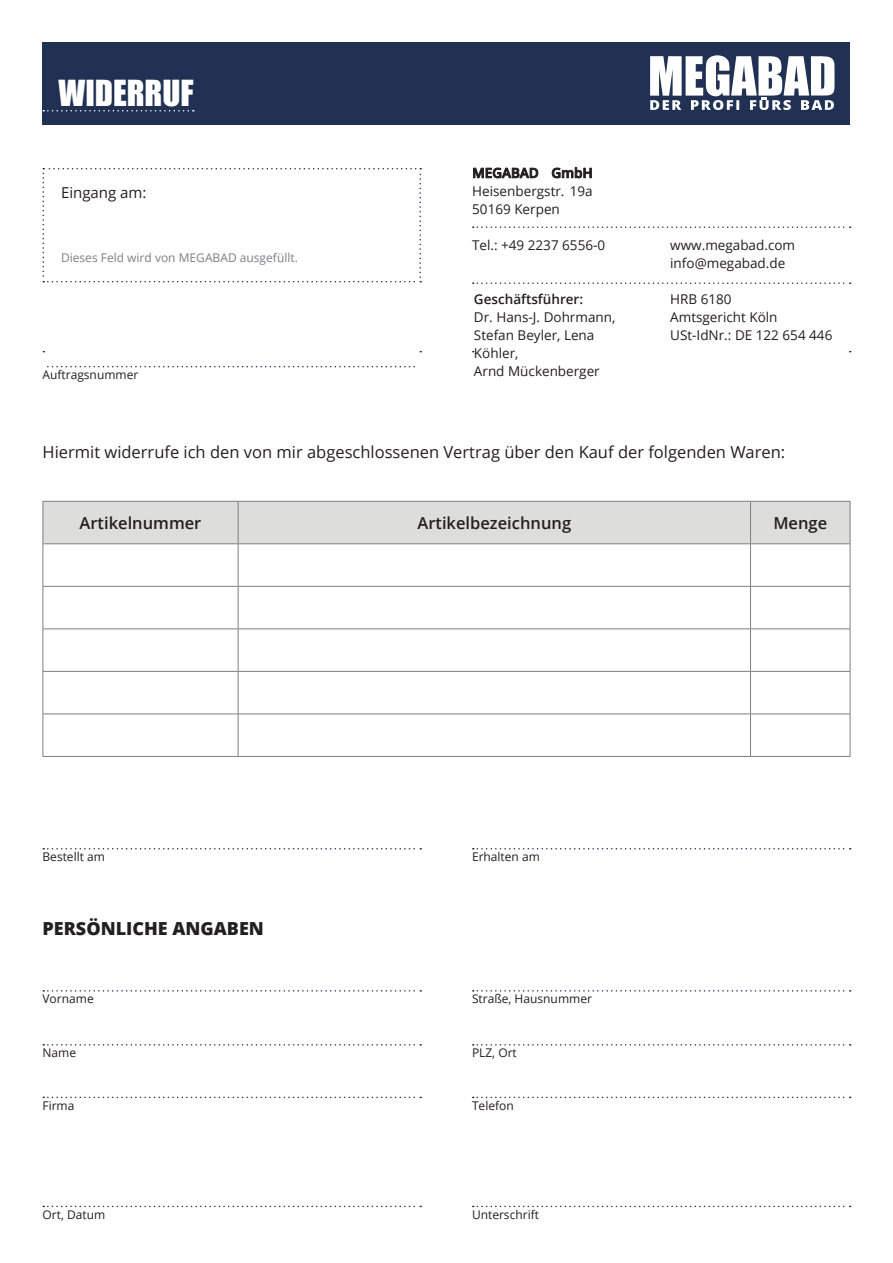
<style>
.page{position:relative;width:893px;height:1263px;background:#fff}
.page>*{position:absolute;margin:0;border:0;box-sizing:border-box;transform-origin:0 0}
.t1{font:33px "Impact";color:#fff}
.t2{font:800 18px "Open Sans";color:#231f20}
.t3{font:16.5px "Open Sans";color:#231f20}
.t4{font:600 16.5px "Open Sans";color:#231f20}
.t5{font:15px "Open Sans";color:#231f20}
.t6{font:13.5px/18px "Open Sans";color:#231f20;text-align:justify}
.t7{font:13.5px/18px "Open Sans";color:#231f20}
.t8{font:12px "Open Sans";color:#231f20}
.t9{font:12px "Open Sans";color:#7e7f81}
.s1{font-weight:600}
.s2{font-style:inherit}
</style>
<div class="page">
<div style="left:43px;top:43px;width:807px;height:82px;background:#203153"></div>
<svg style="left:43px;top:110px;width:151px;height:2px"></svg>
<svg style="left:650px;top:55px;width:184px;height:55px"></svg>
<svg style="left:473px;top:226px;width:378px;height:2px"></svg>
<svg style="left:48px;top:366px;width:367px;height:1px"></svg>
<svg style="left:473px;top:1206px;width:378px;height:1px"></svg>
<svg style="left:43px;top:1206px;width:378px;height:1px"></svg>
<svg style="left:43px;top:168px;width:378px;height:114px"></svg>
<svg style="left:473px;top:990px;width:378px;height:1px"></svg>
<svg style="left:473px;top:1044px;width:378px;height:1px"></svg>
<svg style="left:473px;top:1096px;width:378px;height:2px"></svg>
<svg style="left:43px;top:990px;width:378px;height:1px"></svg>
<svg style="left:43px;top:1044px;width:378px;height:1px"></svg>
<svg style="left:43px;top:1096px;width:378px;height:2px"></svg>
<svg style="left:473px;top:282px;width:378px;height:2px"></svg>
<svg style="left:473px;top:848px;width:378px;height:1px"></svg>
<svg style="left:43px;top:848px;width:378px;height:1px"></svg>
<div style="left:44px;top:502px;width:806px;height:41px;background:#dddddb"></div>
<hr style="left:43px;top:501px;width:195px;height:1px;background:#7e7f81">
<hr style="left:43px;top:502px;width:1px;height:41px;background:#7e7f81">
<hr style="left:238px;top:501px;width:512px;height:1px;background:#7e7f81">
<hr style="left:238px;top:502px;width:1px;height:41px;background:#7e7f81">
<hr style="left:750px;top:501px;width:100px;height:1px;background:#7e7f81">
<hr style="left:750px;top:502px;width:1px;height:41px;background:#7e7f81">
<hr style="left:850px;top:502px;width:1px;height:41px;background:#7e7f81">
<hr style="left:43px;top:543px;width:195px;height:1px;background:#7e7f81">
<hr style="left:43px;top:544px;width:1px;height:42px;background:#7e7f81">
<hr style="left:238px;top:543px;width:512px;height:1px;background:#7e7f81">
<hr style="left:238px;top:544px;width:1px;height:42px;background:#7e7f81">
<hr style="left:750px;top:543px;width:100px;height:1px;background:#7e7f81">
<hr style="left:750px;top:544px;width:1px;height:42px;background:#7e7f81">
<hr style="left:850px;top:544px;width:1px;height:42px;background:#7e7f81">
<hr style="left:43px;top:586px;width:195px;height:1px;background:#7e7f81">
<hr style="left:43px;top:587px;width:1px;height:41px;background:#7e7f81">
<hr style="left:238px;top:586px;width:512px;height:1px;background:#7e7f81">
<hr style="left:238px;top:587px;width:1px;height:41px;background:#7e7f81">
<hr style="left:750px;top:586px;width:100px;height:1px;background:#7e7f81">
<hr style="left:750px;top:587px;width:1px;height:41px;background:#7e7f81">
<hr style="left:850px;top:587px;width:1px;height:41px;background:#7e7f81">
<hr style="left:43px;top:628px;width:195px;height:1px;background:#7e7f81">
<hr style="left:43px;top:629px;width:1px;height:42px;background:#7e7f81">
<hr style="left:238px;top:628px;width:512px;height:1px;background:#7e7f81">
<hr style="left:238px;top:629px;width:1px;height:42px;background:#7e7f81">
<hr style="left:750px;top:628px;width:100px;height:1px;background:#7e7f81">
<hr style="left:750px;top:629px;width:1px;height:42px;background:#7e7f81">
<hr style="left:850px;top:629px;width:1px;height:42px;background:#7e7f81">
<hr style="left:43px;top:671px;width:195px;height:1px;background:#7e7f81">
<hr style="left:43px;top:672px;width:1px;height:41px;background:#7e7f81">
<hr style="left:238px;top:671px;width:512px;height:1px;background:#7e7f81">
<hr style="left:238px;top:672px;width:1px;height:41px;background:#7e7f81">
<hr style="left:750px;top:671px;width:100px;height:1px;background:#7e7f81">
<hr style="left:750px;top:672px;width:1px;height:41px;background:#7e7f81">
<hr style="left:850px;top:672px;width:1px;height:41px;background:#7e7f81">
<hr style="left:43px;top:713px;width:195px;height:1px;background:#7e7f81">
<hr style="left:43px;top:714px;width:1px;height:42px;background:#7e7f81">
<hr style="left:238px;top:713px;width:512px;height:1px;background:#7e7f81">
<hr style="left:238px;top:714px;width:1px;height:42px;background:#7e7f81">
<hr style="left:750px;top:713px;width:100px;height:1px;background:#7e7f81">
<hr style="left:750px;top:714px;width:1px;height:42px;background:#7e7f81">
<hr style="left:850px;top:714px;width:1px;height:42px;background:#7e7f81">
<hr style="left:43px;top:756px;width:195px;height:1px;background:#7e7f81">
<hr style="left:238px;top:756px;width:512px;height:1px;background:#7e7f81">
<hr style="left:750px;top:756px;width:100px;height:1px;background:#7e7f81">
<p class="t1" style="left:58px;top:67px;width:137px">WIDERRUF</p>
<p class="t5" style="left:61px;top:182px;width:87px">Eingang am:</p>
<p class="t9" style="left:61px;top:250px;width:238px">Dieses Feld wird von MEGABAD ausgefüllt.</p>
<p class="t8" style="left:43px;top:366px;width:97px">Auftragsnummer</p>
<p class="t6" style="left:472px;top:164px;width:122px"><span class="s1">MEGABAD GmbH </span>Heisenbergstr. <span class="s2">19a </span>50169 Kerpen</p>
<p class="t6" style="left:472px;top:236px;width:135px">Tel.: +49 2237 6556-0</p>
<p class="t7" style="left:474px;top:290px;width:143px"><span class="s1">Geschäftsführer:<br></span>Dr. Hans-J. Dohrmann,<br>Stefan Beyler<span class="s2">,</span> Lena<br>Köhler,<br><span class="s2">Arnd Mückenberger</span></p>
<p class="t6" style="left:670px;top:236px;width:126px">www.megabad.com info@megabad.<span class="s2">de</span></p>
<p class="t6" style="left:670px;top:290px;width:63px">HRB 6180</p>
<p class="t6" style="left:670px;top:308px;width:109px">Amtsgericht Köln</p>
<p class="t6" style="left:670px;top:326px;width:164px">USt-IdNr.: DE 122 654 446</p>
<p class="t3" style="left:43px;top:440px;width:744px">Hiermit widerrufe ich den von mir abgeschlossenen Vertrag über den Kauf der folgenden Waren:</p>
<p class="t4" style="left:80px;top:512px;width:123px">Artikelnummer</p>
<p class="t4" style="left:417px;top:512px;width:155px">Artikelbezeichnung</p>
<p class="t4" style="left:773px;top:512px;width:55px">Menge</p>
<p class="t8" style="left:43px;top:848px;width:64px">Bestellt am</p>
<p class="t8" style="left:472px;top:848px;width:69px">Erhalten am</p>
<p class="t2" style="left:43px;top:914px;width:223px">PERSÖNLICHE ANGABEN</p>
<p class="t8" style="left:43px;top:990px;width:53px">Vorname</p>
<p class="t8" style="left:472px;top:990px;width:121px">Straße, Hausnummer</p>
<p class="t8" style="left:43px;top:1044px;width:35px">Name</p>
<p class="t8" style="left:472px;top:1044px;width:46px">PLZ, Ort</p>
<p class="t8" style="left:43px;top:1097px;width:33px">Firma</p>
<p class="t8" style="left:472px;top:1097px;width:43px">Telefon</p>
<p class="t8" style="left:43px;top:1206px;width:64px">Ort, Datum</p>
<p class="t8" style="left:472px;top:1206px;width:69px">Unterschrift</p>
</div>
